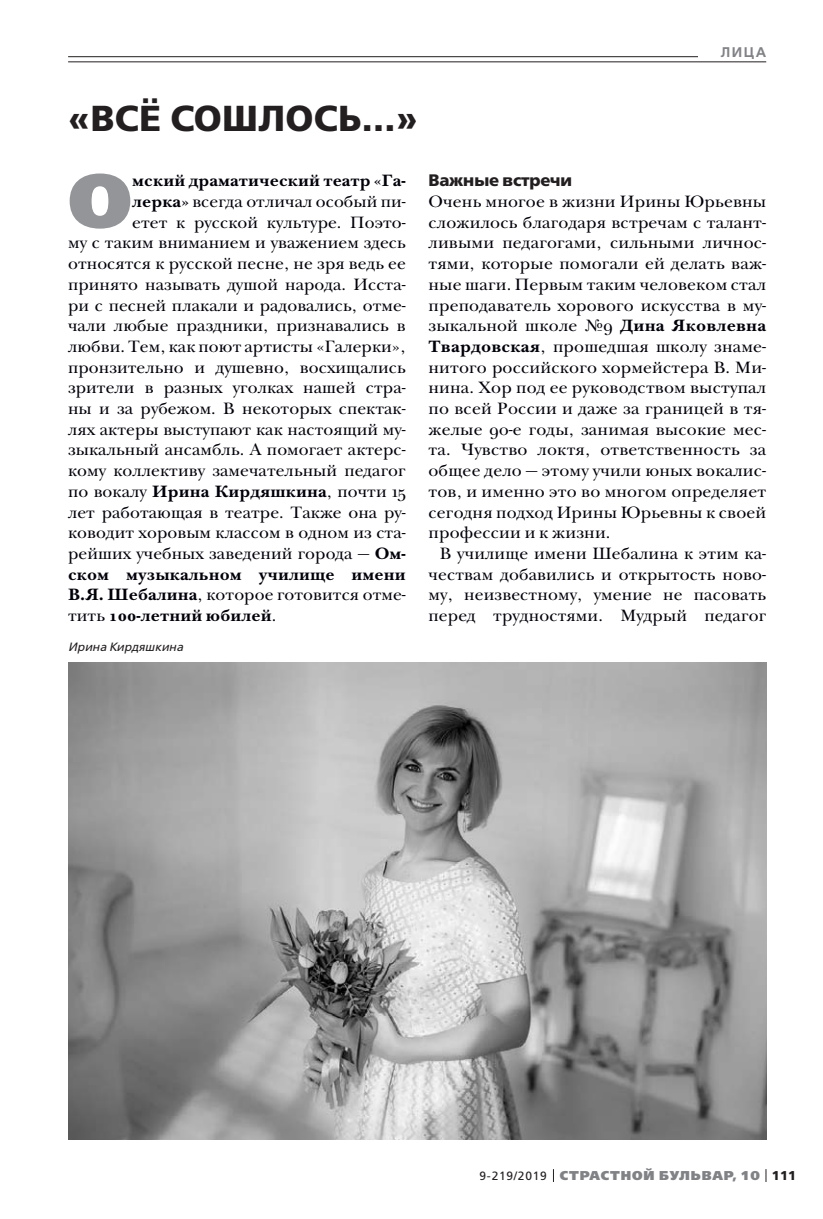
<style>
.page{position:relative;width:823px;height:1219px;background:#fff}
.page>*{position:absolute;margin:0;border:0;box-sizing:border-box;transform-origin:0 0}
.t1{font:800 76.2px "Free Set";color:#939598}
.t2{font:700 36px "Free Set";letter-spacing:.01em;color:#231f20}
.t3{font:17px/20.6px "New Baskerville ITC";letter-spacing:.005em;color:#00000a;text-align:justify}
.t4{font:700 17px "New Baskerville ITC";letter-spacing:.005em;color:#00000a}
.t5{font:700 16.6px "Free Set";letter-spacing:-.005em;color:#231f20}
.t6{font:600 14px "Free Set";color:#808285}
.t7{font:800 12.8px "Free Set";letter-spacing:.07em;color:#808285}
.t8{font:italic 12px "Free Set";letter-spacing:.005em;color:#231f20}
.s1{font-weight:700}
.s2{font-weight:400}
.s3{font-weight:400;font-size:12px;color:#231f20}
.s4{font-weight:700;color:#231f20}
</style>
<div class="page">
<svg style="left:765px;top:1169px;width:1px;height:13px"></svg>
<hr style="left:68px;top:56px;width:697px;height:1px;background:#231f20">
<div style="left:697px;top:41px;width:68px;height:21px;background:#fff"></div>
<hr style="left:68px;top:62px;width:697px;height:1px;background:#231f20">
<img style="left:68px;top:663px;width:697px;height:476px">
<h2 class="t2" style="left:68px;top:101px;width:351px">«ВСЁ СОШЛОСЬ...»</h2>
<p class="t6" style="left:720px;top:45px;width:47px">ЛИЦА</p>
<h1 class="t1" style="left:68px;top:164px;width:65px">О</h1>
<p class="t4" style="left:132px;top:174px;width:275px">мский драматический театр «Га-</p>
<p class="t3" style="left:132px;top:193px;width:275px"><span class="s1">лерка»</span> всегда отличал особый пи-</p>
<p class="t3" style="left:132px;top:213px;width:275px">етет к русской культуре. Поэто-</p>
<p class="t3" style="left:68px;top:234px;width:339px">му с таким вниманием и уважением здесь</p>
<p class="t3" style="left:68px;top:255px;width:339px">относятся к русской песне, не зря ведь ее</p>
<p class="t3" style="left:68px;top:276px;width:339px">принято называть душой народа. Исста-</p>
<p class="t3" style="left:68px;top:296px;width:339px">ри с песней плакали и радовались, отме-</p>
<p class="t3" style="left:68px;top:317px;width:339px">чали любые праздники, признавались в</p>
<p class="t3" style="left:68px;top:338px;width:339px">любви. Тем, как поют артисты «Галерки»,</p>
<p class="t3" style="left:68px;top:358px;width:339px">пронзительно и душевно, восхищались</p>
<p class="t3" style="left:68px;top:379px;width:339px">зрители в разных уголках нашей стра-</p>
<p class="t3" style="left:68px;top:400px;width:339px">ны и за рубежом. В некоторых спектак-</p>
<p class="t3" style="left:68px;top:420px;width:339px">лях актеры выступают как настоящий му-</p>
<p class="t3" style="left:68px;top:441px;width:339px">зыкальный ансамбль. А помогает актерс-</p>
<p class="t3" style="left:68px;top:462px;width:339px">кому коллективу замечательный педагог</p>
<p class="t3" style="left:68px;top:483px;width:339px">по вокалу <span class="s1">Ирина Кирдяшкина</span>, почти 15</p>
<p class="t3" style="left:68px;top:503px;width:339px">лет работающая в театре. Также она ру-</p>
<p class="t3" style="left:68px;top:524px;width:339px">ководит хоровым классом в одном из ста-</p>
<p class="t3" style="left:68px;top:545px;width:339px">рейших учебных заведений города — <span class="s1">Ом-</span></p>
<p class="t4" style="left:68px;top:567px;width:339px">ском музыкальном училище имени</p>
<p class="t3" style="left:68px;top:586px;width:339px"><span class="s1">В.Я. Шебалина</span>, которое готовится отме-</p>
<p class="t4" style="left:68px;top:609px;width:209px"><span class="s2">тить</span> 100-летний юбилей<span class="s2">.</span></p>
<p class="t8" style="left:68px;top:641px;width:116px">Ирина Кирдяшкина</p>
<p class="t5" style="left:428px;top:172px;width:145px">Важные встречи</p>
<p class="t3" style="left:428px;top:193px;width:339px">Очень многое в жизни Ирины Юрьевны сложилось благодаря встречам с талант&shy;ливыми педагогами, сильными личнос&shy;тями, которые помогали ей делать важ&shy;ные шаги. Первым таким человеком стал преподаватель хорового искусства в му&shy;зыкальной школе №9 <span class="s1">Дина Яковлевна Твардовская</span>, прошедшая школу знаме&shy;нитого российского хормейстера В. Ми&shy;нина. Хор под ее руководством выступал по всей России и даже за границей в тя&shy;желые 90-е годы, занимая высокие мес&shy;та. Чувство локтя, ответственность за общее дело — этому учили юных вокалис&shy;тов, и именно это во многом определяет сегодня подход Ирины Юрьевны к своей профессии и к жизни.</p>
<p class="t3" style="left:428px;top:545px;width:339px;text-indent:11px">В училище имени Шебалина к этим ка&shy;чествам добавились и открытость ново&shy;му, неизвестному, умение не пасовать перед трудностями. Мудрый педагог</p>
<p class="t7" style="left:479px;top:1169px;width:318px"><span class="s3">9-219/2019</span> СТРАСТНОЙ БУЛЬВАР, 10 <span class="s4">111</span></p>
</div>
